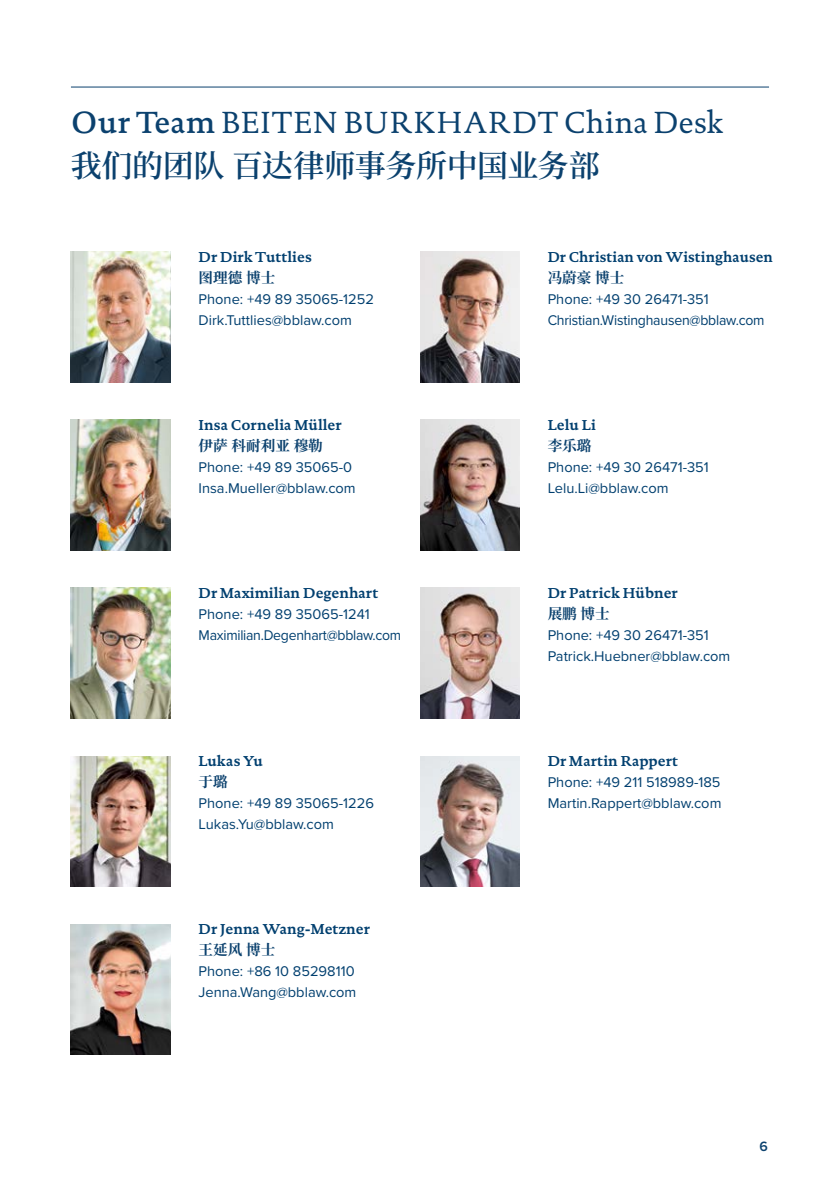
<style>
.page{position:relative;width:840px;height:1191px;background:#fff}
.page>*{position:absolute;margin:0;border:0;box-sizing:border-box;transform-origin:0 0}
.t1{font:31px "DTL Documenta TOT";letter-spacing:.03em;color:#0b416e}
.t2{font:600 31px "Noto Serif CJ Ksc";letter-spacing:-.015em;color:#0b416e}
.t3{font:14.6px/21px "Proxima Nova";color:#003f6f}
.t4{font:700 14.6px "DTL Documenta TOT";color:#003f6f}
.t5{font:14.6px/21px "Proxima Nova";letter-spacing:-.02em;color:#003f6f}
.t6{font:700 14.6px "Noto Serif CJ Ksc";color:#0b416e}
.t7{font:600 14px "Proxima Nova";color:#0b416e}
.s1{font-weight:500}
</style>
<div class="page">
<hr style="left:71px;top:87px;width:697px;height:1px;background:#0b416e">
<img style="left:71px;top:756px;width:99px;height:130px">
<img style="left:71px;top:588px;width:99px;height:130px">
<img style="left:71px;top:252px;width:99px;height:130px">
<img style="left:420px;top:252px;width:99px;height:130px">
<img style="left:71px;top:420px;width:99px;height:130px">
<img style="left:420px;top:588px;width:99px;height:130px">
<img style="left:420px;top:756px;width:99px;height:130px">
<img style="left:71px;top:924px;width:99px;height:130px">
<img style="left:420px;top:420px;width:99px;height:130px">
<h1 class="t1" style="left:71px;top:104px;width:653px"><span class="s1">Our Team</span> BEITEN BURKHARDT China Desk</h1>
<h1 class="t2" style="left:71px;top:148px;width:530px">我们的团队 百达律师事务所中国业务部</h1>
<p class="t4" style="left:198px;top:248px;width:115px">Dr Dirk Tuttlies</p>
<p class="t6" style="left:198px;top:269px;width:78px">图理德 博士</p>
<p class="t3" style="left:198px;top:288px;width:177px">Phone: +49 89 35065-1252<br>Dirk.Tuttlies@bblaw.com</p>
<p class="t4" style="left:198px;top:416px;width:144px">Insa Cornelia Müller</p>
<p class="t6" style="left:198px;top:437px;width:126px">伊萨 科耐利亚 穆勒</p>
<p class="t3" style="left:198px;top:456px;width:158px">Phone: +49 89 35065-0<br>Insa.Mueller@bblaw.com</p>
<p class="t4" style="left:198px;top:584px;width:181px">Dr Maximilian Degenhart</p>
<p class="t5" style="left:198px;top:603px;width:204px">Phone: +49 89 35065-1241<br>Maximilian.Degenhart@bblaw.com</p>
<p class="t4" style="left:198px;top:752px;width:66px">Lukas Yu</p>
<p class="t6" style="left:198px;top:773px;width:31px">于璐</p>
<p class="t3" style="left:198px;top:792px;width:177px">Phone: +49 89 35065-1226<br>Lukas.Yu@bblaw.com</p>
<p class="t4" style="left:198px;top:920px;width:173px">Dr Jenna Wang-Metzner</p>
<p class="t6" style="left:198px;top:941px;width:78px">王延风 博士</p>
<p class="t3" style="left:198px;top:960px;width:159px">Phone: +86 10 85298110<br>Jenna.Wang@bblaw.com</p>
<p class="t4" style="left:547px;top:248px;width:226px">Dr Christian von Wistinghausen</p>
<p class="t6" style="left:547px;top:270px;width:78px">冯蔚豪 博士</p>
<p class="t3" style="left:547px;top:288px;width:218px">Phone: +49 30 26471-351<br>Christian.Wistinghausen@bblaw.com</p>
<p class="t4" style="left:547px;top:416px;width:50px">Lelu Li</p>
<p class="t6" style="left:547px;top:438px;width:45px">李乐璐</p>
<p class="t3" style="left:547px;top:456px;width:162px">Phone: +49 30 26471-351<br>Lelu.Li@bblaw.com</p>
<p class="t4" style="left:547px;top:584px;width:131px">Dr Patrick Hübner</p>
<p class="t6" style="left:547px;top:606px;width:64px">展鹏 博士</p>
<p class="t3" style="left:547px;top:624px;width:184px">Phone: +49 30 26471-351<br>Patrick.Huebner@bblaw.com</p>
<p class="t4" style="left:547px;top:752px;width:132px">Dr Martin Rappert</p>
<p class="t3" style="left:547px;top:771px;width:175px">Phone: +49 211 518989-185<br>Martin.Rappert@bblaw.com</p>
<p class="t7" style="left:759px;top:1135px;width:10px">6</p>
</div>
